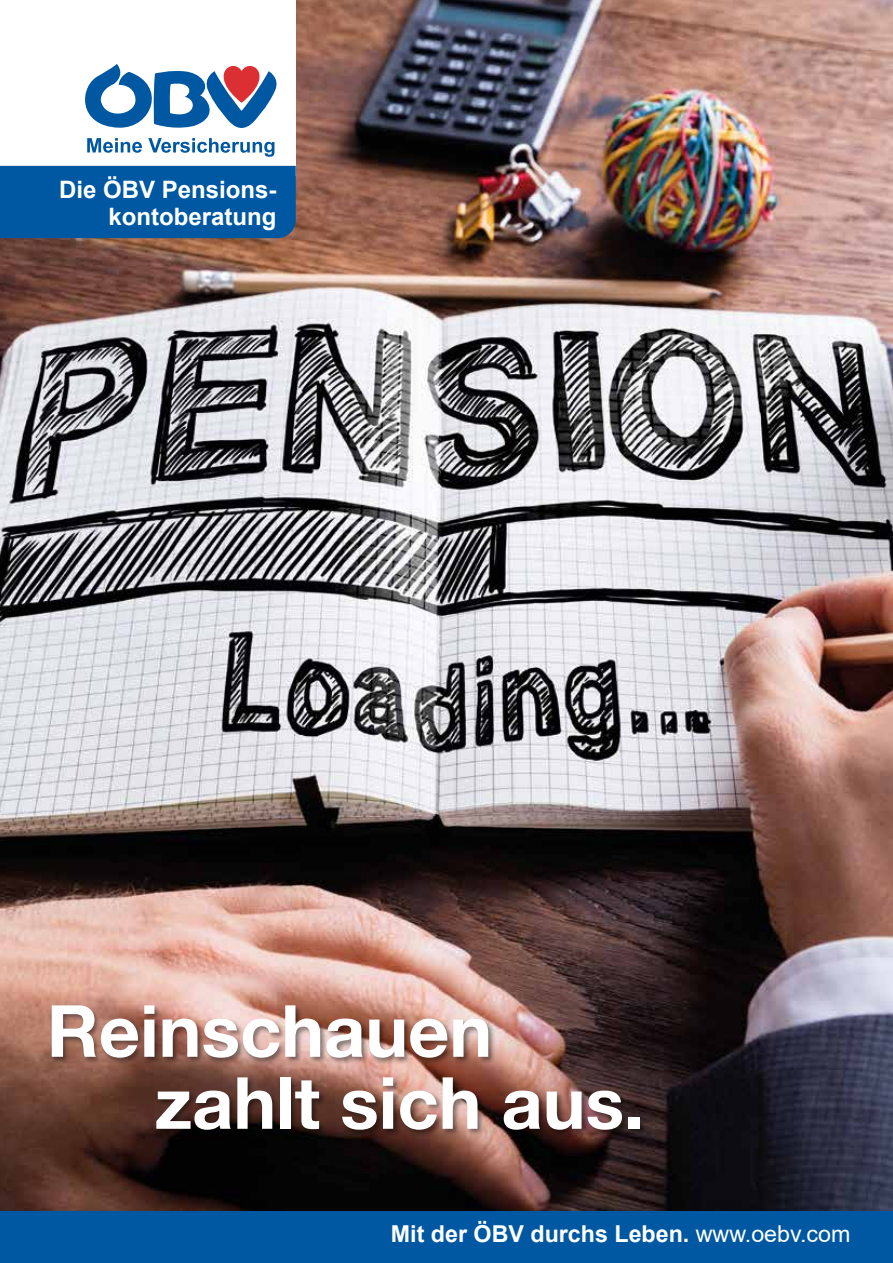
<style>
.page{position:relative;width:893px;height:1263px;background:#fff}
.page>*{position:absolute;margin:0;border:0;box-sizing:border-box;transform-origin:0 0}
.t1{font:700 72px/72px "Helvetica Neue";color:#fff}
.t2{font:700 24px/27px "Arial";color:#fff;text-align:right}
.t3{font:700 23.25px "Arial";color:#fff}
.s1{font-weight:400}
</style>
<div class="page">
<img style="left:0;top:0;width:893px;height:1212px">
<div style="left:0;top:0;width:296px;height:176px;background:#fff"></div>
<div style="left:0;top:166px;width:296px;height:72px;background:#0058a2"></div>
<svg style="left:85px;top:64px;width:192px;height:64px"></svg>
<svg style="left:87px;top:138px;width:55px;height:15px"></svg>
<svg style="left:148px;top:138px;width:126px;height:19px"></svg>
<div style="left:0;top:1212px;width:893px;height:51px;background:#0058a2"></div>
<div style="left:50px;top:1004px;width:597px;height:133px;background:#000;opacity:.45"></div>
<p class="t2" style="left:59px;top:177px;width:219px">Die ÖBV Pensions&shy;kontoberatung</p>
<h1 class="t1" style="left:155px;top:997px;width:491px;text-indent:-108px">Reinschauen zahlt sich aus.</h1>
<p class="t3" style="left:391px;top:1217px;width:461px">Mit der ÖBV durchs Leben. <span class="s1">www.oebv.com</span></p>
</div>
